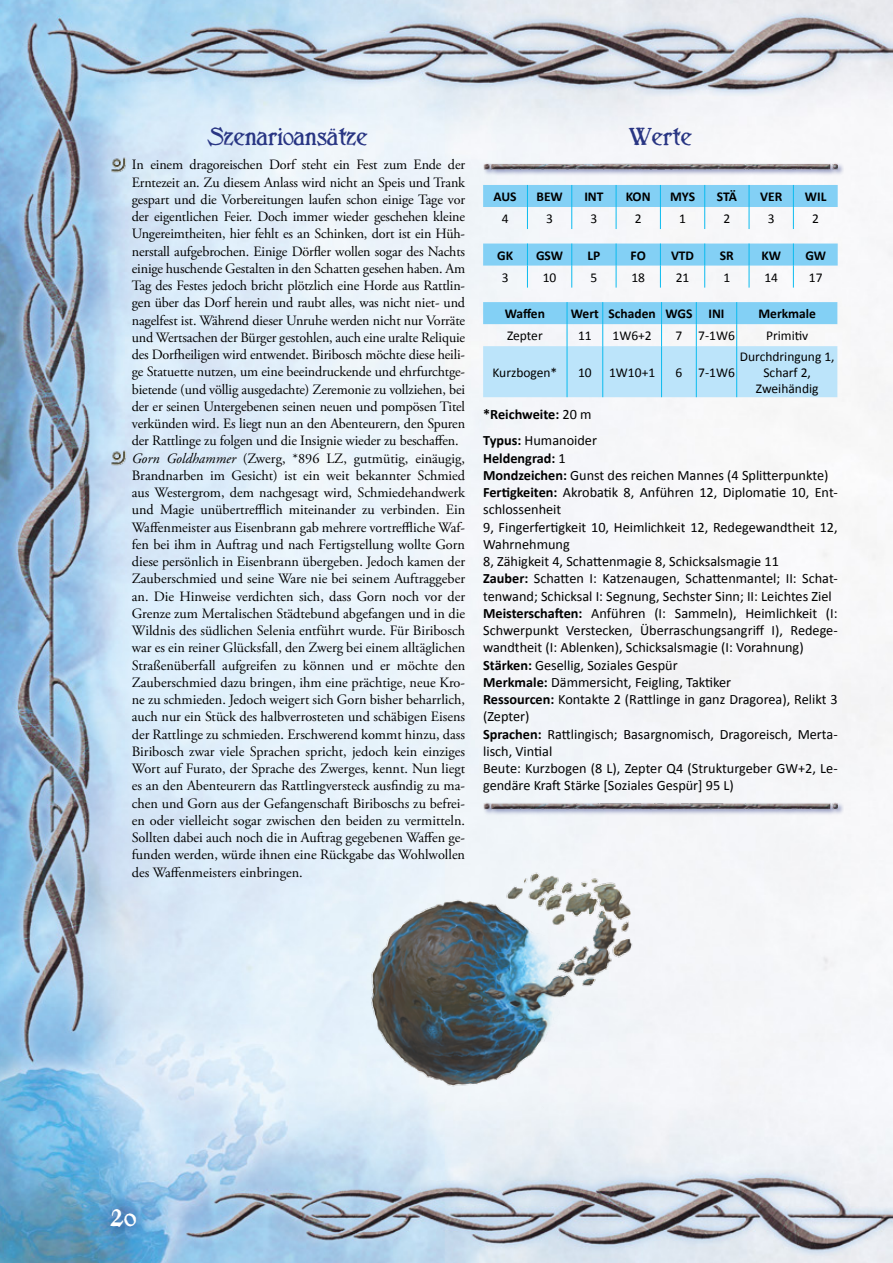
<style>
.page{position:relative;width:893px;height:1263px;background:#fff}
.page>*{position:absolute;margin:0;border:0;box-sizing:border-box;transform-origin:0 0}
.t1{font:42px "Historisch Brief 21";color:#fff}
.Ü3{font:33px "Historisch Brief 21";color:#283583}
.t2{font:14.25px/17.2px "Adobe Garamond Pro";letter-spacing:-.01em;color:#000;text-align:justify}
.t3{font:14.25px/17.2px "Calibri";color:#000}
.t4{font:700 14.25px "Calibri";color:#000}
.DSA{font:13.5px/16.2px "Calibri";color:#000;text-align:center}
.DSA-2{font:700 13.5px "Calibri";color:#000}
.s1{font-style:italic}
.s2{font-weight:400}
.s3{font-weight:700}
</style>
<div class="page">
<img style="left:0;top:0;width:893px;height:1263px">
<img style="left:349px;top:862px;width:296px;height:247px">
<div style="left:92px;top:1190px;width:64px;height:56px;background:#283583;opacity:.4"></div>
<img style="left:111px;top:156px;width:21px;height:18px">
<img style="left:111px;top:449px;width:21px;height:18px">
<div style="left:482px;top:162px;width:362px;height:15px;background:#283583;opacity:.5"></div>
<img style="left:483px;top:154px;width:354px;height:22px">
<svg style="left:483px;top:185px;width:355px;height:44px"></svg>
<svg style="left:483px;top:244px;width:355px;height:44px"></svg>
<svg style="left:483px;top:302px;width:354px;height:95px"></svg>
<hr style="left:736px;top:346px;width:1px;height:51px;background:#0bbbef">
<div style="left:482px;top:801px;width:362px;height:15px;background:#283583;opacity:.5"></div>
<img style="left:483px;top:793px;width:354px;height:22px">
<p class="Ü3" style="left:208px;top:121px;width:162px">Szenarioansätze</p>
<p class="t2" style="left:132px;top:157px;width:335px">In einem dragoreischen Dorf steht ein Fest zum Ende der Erntezeit an. Zu diesem Anlass wird nicht an Speis und Trank gespart und die Vorbereitungen laufen schon einige Tage vor der eigentlichen Feier. Doch immer wieder geschehen kleine Ungereimtheiten, hier fehlt es an Schinken, dort ist ein Hüh&shy;nerstall aufgebrochen. Einige Dörfler wollen sogar des Nachts einige huschende Gestalten in den Schatten gesehen haben. Am Tag des Festes jedoch bricht plötzlich eine Horde aus Rattlin&shy;gen über das Dorf herein und raubt alles, was nicht niet- und nagelfest ist. Während dieser Unruhe werden nicht nur Vorräte und Wertsachen der Bürger gestohlen, auch eine uralte Reliquie des Dorfheiligen wird entwendet. Biribosch möchte diese heili&shy;ge Statuette nutzen, um eine beeindruckende und ehrfurchtge&shy;bietende (und völlig ausgedachte) Zeremonie zu vollziehen, bei der er seinen Untergebenen seinen neuen und pompösen Titel verkünden wird. Es liegt nun an den Abenteurern, den Spuren der Rattlinge zu folgen und die Insignie wieder zu beschaffen.</p>
<p class="t2" style="left:132px;top:450px;width:335px"><span class="s1">Gorn Goldhammer</span> (Zwerg, *896 LZ, gutmütig, einäugig, Brandnarben im Gesicht) ist ein weit bekannter Schmied aus Westergrom, dem nachgesagt wird, Schmiedehandwerk und Magie unübertrefflich miteinander zu verbinden. Ein Waffenmeister aus Eisenbrann gab mehrere vortreffliche Waf&shy;fen bei ihm in Auftrag und nach Fertigstellung wollte Gorn diese persönlich in Eisenbrann übergeben. Jedoch kamen der Zauberschmied und seine Ware nie bei seinem Auftraggeber an. Die Hinweise verdichten sich, dass Gorn noch vor der Grenze zum Mertalischen Städtebund abgefangen und in die Wildnis des südlichen Selenia entführt wurde. Für Biribosch war es ein reiner Glücksfall, den Zwerg bei einem alltäglichen Straßenüberfall aufgreifen zu können und er möchte den Zauberschmied dazu bringen, ihm eine prächtige, neue Kro&shy;ne zu schmieden. Jedoch weigert sich Gorn bisher beharrlich, auch nur ein Stück des halbverrosteten und schäbigen Eisens der Rattlinge zu schmieden. Erschwerend kommt hinzu, dass Biribosch zwar viele Sprachen spricht, jedoch kein einziges Wort auf Furato, der Sprache des Zwerges, kennt. Nun liegt es an den Abenteurern das Rattlingversteck ausfindig zu ma&shy;chen und Gorn aus der Gefangenschaft Biriboschs zu befrei&shy;en oder vielleicht sogar zwischen den beiden zu vermitteln.<br>Sollten dabei auch noch die in Auftrag gegebenen Waffen ge&shy;funden werden, würde ihnen eine Rückgabe das Wohlwollen des Waffenmeisters einbringen.</p>
<p class="Ü3" style="left:629px;top:121px;width:65px">Werte</p>
<p class="DSA-2" style="left:493px;top:188px;width:25px">AUS</p>
<p class="DSA-2" style="left:536px;top:188px;width:28px">BEW</p>
<p class="DSA-2" style="left:584px;top:188px;width:21px">INT</p>
<p class="DSA-2" style="left:626px;top:188px;width:26px">KON</p>
<p class="DSA-2" style="left:670px;top:188px;width:27px">MYS</p>
<p class="DSA-2" style="left:717px;top:188px;width:22px">STÄ</p>
<p class="DSA-2" style="left:760px;top:188px;width:24px">VER</p>
<p class="DSA-2" style="left:805px;top:188px;width:23px">WIL</p>
<p class="DSA" style="left:502px;top:210px;width:8px">4</p>
<p class="DSA" style="left:546px;top:210px;width:8px">3</p>
<p class="DSA" style="left:590px;top:210px;width:8px">3</p>
<p class="DSA" style="left:635px;top:210px;width:8px">2</p>
<p class="DSA" style="left:679px;top:210px;width:8px">1</p>
<p class="DSA" style="left:723px;top:210px;width:8px">2</p>
<p class="DSA" style="left:768px;top:210px;width:8px">3</p>
<p class="DSA" style="left:812px;top:210px;width:8px">2</p>
<p class="DSA-2" style="left:497px;top:247px;width:17px">GK</p>
<p class="DSA-2" style="left:536px;top:247px;width:29px">GSW</p>
<p class="DSA-2" style="left:587px;top:247px;width:14px">LP</p>
<p class="DSA-2" style="left:631px;top:247px;width:17px">FO</p>
<p class="DSA-2" style="left:671px;top:247px;width:25px">VTD</p>
<p class="DSA-2" style="left:720px;top:247px;width:15px">SR</p>
<p class="DSA-2" style="left:761px;top:247px;width:21px">KW</p>
<p class="DSA-2" style="left:805px;top:247px;width:22px">GW</p>
<p class="DSA" style="left:502px;top:268px;width:8px">3</p>
<p class="DSA" style="left:543px;top:268px;width:15px">10</p>
<p class="DSA" style="left:590px;top:268px;width:8px">5</p>
<p class="DSA" style="left:631px;top:268px;width:15px">18</p>
<p class="DSA" style="left:676px;top:268px;width:15px">21</p>
<p class="DSA" style="left:723px;top:268px;width:8px">1</p>
<p class="DSA" style="left:764px;top:268px;width:15px">14</p>
<p class="DSA" style="left:809px;top:268px;width:15px">17</p>
<p class="DSA-2" style="left:505px;top:305px;width:42px">Waffen</p>
<p class="DSA-2" style="left:571px;top:305px;width:30px">Wert</p>
<p class="DSA-2" style="left:608px;top:305px;width:49px">Schaden</p>
<p class="DSA-2" style="left:665px;top:305px;width:29px">WGS</p>
<p class="DSA-2" style="left:708px;top:305px;width:18px">INI</p>
<p class="DSA-2" style="left:758px;top:305px;width:59px">Merkmale</p>
<p class="DSA" style="left:507px;top:327px;width:37px">Zepter</p>
<p class="DSA" style="left:578px;top:327px;width:15px">11</p>
<p class="DSA" style="left:612px;top:327px;width:41px">1W6+2</p>
<p class="DSA" style="left:675px;top:327px;width:8px">7</p>
<p class="DSA" style="left:698px;top:327px;width:38px">7-1W6</p>
<p class="DSA" style="left:766px;top:327px;width:44px">Primitiv</p>
<p class="DSA" style="left:492px;top:363px;width:66px">Kurzbogen*</p>
<p class="DSA" style="left:578px;top:363px;width:15px">10</p>
<p class="DSA" style="left:609px;top:363px;width:48px">1W10+1</p>
<p class="DSA" style="left:675px;top:363px;width:8px">6</p>
<p class="DSA" style="left:698px;top:363px;width:38px">7-1W6</p>
<p class="DSA" style="left:740px;top:347px;width:96px">Durchdringung 1,</p>
<p class="DSA" style="left:756px;top:363px;width:64px">Scharf 2,<br>Zweihändig</p>
<p class="t4" style="left:483px;top:406px;width:110px">*Reichweite: <span class="s2">20 m</span></p>
<p class="t3" style="left:483px;top:431px;width:115px"><span class="s3">Typus:</span> Humanoider</p>
<p class="t4" style="left:483px;top:449px;width:84px">Heldengrad: <span class="s2">1</span></p>
<p class="t3" style="left:483px;top:466px;width:347px"><span class="s3">Mondzeichen:</span> Gunst des reichen Mannes (4 Splitterpunkte)</p>
<p class="t3" style="left:483px;top:483px;width:356px"><span class="s3">Fertigkeiten:</span> Akrobatik 8, Anführen 12, Diplomatie 10, Ent&shy;schlossenheit</p>
<p class="t3" style="left:483px;top:518px;width:356px">9, Fingerfertigkeit 10, Heimlichkeit 12, Redegewandtheit 12,<br>Wahrnehmung</p>
<p class="t3" style="left:483px;top:552px;width:297px">8, Zähigkeit 4, Schattenmagie 8, Schicksalsmagie 11</p>
<p class="t3" style="left:483px;top:569px;width:356px"><span class="s3">Zauber:</span> Schatten I: Katzenaugen, Schattenmantel; II: Schat&shy;tenwand; Schicksal I: Segnung, Sechster Sinn; II: Leichtes Ziel</p>
<p class="t3" style="left:483px;top:604px;width:356px;text-align:justify"><span class="s3">Meisterschaften:</span> Anführen (I: Sammeln), Heimlichkeit (I:<br>Schwerpunkt Verstecken, Überraschungsangriff I), Redege&shy;wandtheit (I: Ablenken), Schicksalsmagie (I: Vorahnung)</p>
<p class="t3" style="left:483px;top:656px;width:196px"><span class="s3">Stärken:</span> Gesellig, Soziales Gespür</p>
<p class="t3" style="left:483px;top:673px;width:250px"><span class="s3">Merkmale:</span> Dämmersicht, Feigling, Taktiker</p>
<p class="t3" style="left:483px;top:690px;width:356px"><span class="s3">Ressourcen:</span> Kontakte 2 (Rattlinge in ganz Dragorea), Relikt 3 (Zepter)</p>
<p class="t3" style="left:483px;top:725px;width:356px"><span class="s3">Sprachen:</span> Rattlingisch; Basargnomisch, Dragoreisch, Merta&shy;lisch, Vintial</p>
<p class="t3" style="left:483px;top:759px;width:356px">Beute: Kurzbogen (8 L), Zepter Q4 (Strukturgeber GW+2, Le&shy;gendäre Kraft Stärke [Soziales Gespür] 95 L)</p>
<h1 class="t1" style="left:111px;top:1196px;width:27px">20</h1>
</div>
